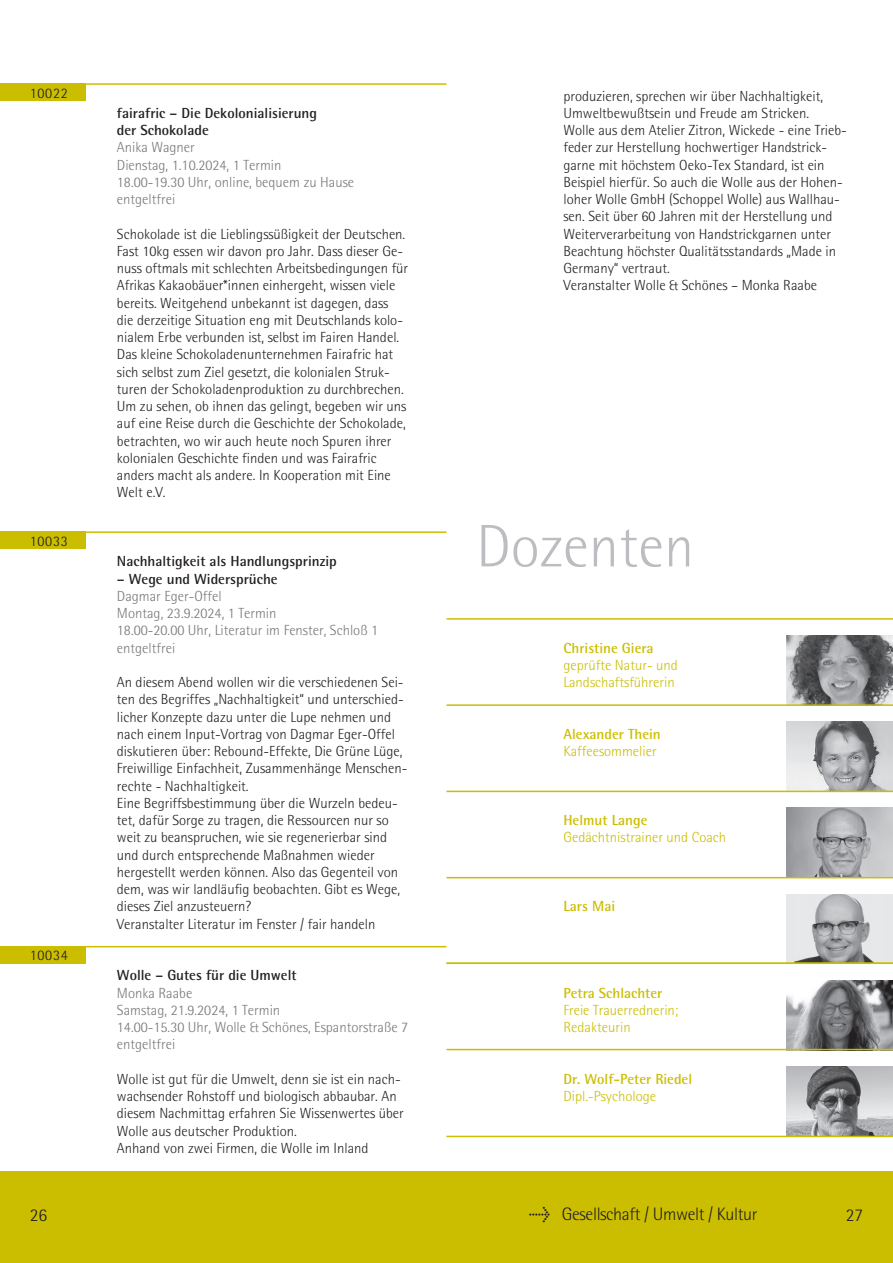
<style>
.page{position:relative;width:893px;height:1263px;background:#fff}
.page>*{position:absolute;margin:0;border:0;box-sizing:border-box;transform-origin:0 0}
.Überschrift_groß_links{font:300 60px "Rotis Semi Sans";color:#bcbdc0}
.t1{font:300 18px "Rotis Semi Sans";letter-spacing:-.02em;color:#231f20}
.Text{font:300 14.7px/17.2px "Rotis Semi Sans";color:#231f20}
.Dozent_und_Datum{font:300 14.7px "Rotis Semi Sans";color:#76787b}
.Fließtext_fett{font:700 14.7px "Rotis Semi Sans";color:#231f20}
.Text-2{font:300 14.7px "Rotis Semi Sans";color:#cbbe01}
.Fließtext_fett-2{font:700 14.7px "Rotis Semi Sans";color:#cbbe01}
.Dozent_und_Datum-2{font:300 14.7px "Rotis Semi Sans";color:#cbbe01}
.Zahlen_schwarz{font:300 14.7px "Rotis Semi Sans";letter-spacing:.05em;color:#231f20}
.s1{font-family:"Meta Plus";font-weight:400}
</style>
<div class="page">
<img style="left:787px;top:808px;width:106px;height:69px">
<img style="left:787px;top:635px;width:106px;height:69px">
<img style="left:787px;top:722px;width:106px;height:69px">
<img style="left:787px;top:1066px;width:106px;height:70px">
<img style="left:787px;top:980px;width:106px;height:69px">
<div style="left:787px;top:894px;width:106px;height:69px;background:#e6e7e9"></div>
<img style="left:795px;top:894px;width:78px;height:68px">
<div style="left:0;top:83px;width:85px;height:18px;background:#cbbe01"></div>
<hr style="left:85px;top:83px;width:361px;height:2px;background:#cbbe01">
<div style="left:0;top:531px;width:85px;height:18px;background:#cbbe01"></div>
<hr style="left:85px;top:531px;width:361px;height:2px;background:#cbbe01">
<div style="left:0;top:946px;width:85px;height:17px;background:#cbbe01"></div>
<hr style="left:85px;top:946px;width:361px;height:1px;background:#cbbe01">
<hr style="left:446px;top:704px;width:447px;height:2px;background:#cbbe01">
<hr style="left:446px;top:791px;width:447px;height:1px;background:#cbbe01">
<hr style="left:446px;top:877px;width:447px;height:1px;background:#cbbe01">
<hr style="left:446px;top:618px;width:447px;height:2px;background:#cbbe01">
<hr style="left:446px;top:962px;width:447px;height:2px;background:#cbbe01">
<hr style="left:446px;top:1049px;width:447px;height:1px;background:#cbbe01">
<hr style="left:446px;top:1136px;width:447px;height:1px;background:#cbbe01">
<div style="left:0;top:1172px;width:446px;height:91px;background:#cbbe01"></div>
<div style="left:446px;top:1172px;width:447px;height:91px;background:#cbbe01"></div>
<p class="Zahlen_schwarz" style="left:30px;top:84px;width:40px">10022</p>
<p class="Zahlen_schwarz" style="left:30px;top:533px;width:40px">10033</p>
<p class="Zahlen_schwarz" style="left:30px;top:947px;width:40px">10034</p>
<p class="Fließtext_fett" style="left:117px;top:104px;width:202px">fairafric – Die Dekolonialisierung</p>
<p class="Fließtext_fett" style="left:117px;top:121px;width:93px">der Schokolade</p>
<p class="Dozent_und_Datum" style="left:117px;top:139px;width:79px">Anika Wagner</p>
<p class="Dozent_und_Datum" style="left:117px;top:156px;width:166px">Dienstag, 1.10.2024, 1 Termin</p>
<p class="Dozent_und_Datum" style="left:117px;top:173px;width:239px">18.00-19.30 Uhr, online, bequem zu Hause</p>
<p class="Dozent_und_Datum" style="left:117px;top:191px;width:60px">entgeltfrei</p>
<p class="Text" style="left:117px;top:225px;width:293px">Schokolade ist die Lieblingssüßigkeit der Deutschen.<br>Fast 10kg essen wir davon pro Jahr. Dass dieser Ge&shy;nuss oftmals mit schlechten Arbeitsbedingungen für Afrikas Kakaobäuer*innen einhergeht, wissen viele bereits. Weitgehend unbekannt ist dagegen, dass die derzeitige Situation eng mit Deutschlands kolo&shy;nialem Erbe verbunden ist, selbst im Fairen Handel.<br>Das kleine Schokoladenunternehmen Fairafric hat sich selbst zum Ziel gesetzt, die kolonialen Struk&shy;turen der Schokoladenproduktion zu durchbrechen.<br>Um zu sehen, ob ihnen das gelingt, begeben wir uns auf eine Reise durch die Geschichte der Schokolade, betrachten, wo wir auch heute noch Spuren ihrer kolonialen Geschichte finden und was Fairafric anders macht als andere. In Kooperation mit Eine Welt e.V.</p>
<p class="Fließtext_fett" style="left:117px;top:552px;width:221px">Nachhaltigkeit als Handlungsprinzip</p>
<p class="Fließtext_fett" style="left:117px;top:570px;width:162px">– Wege und Widersprüche</p>
<p class="Dozent_und_Datum" style="left:117px;top:587px;width:106px">Dagmar Eger-Offel</p>
<p class="Dozent_und_Datum" style="left:117px;top:605px;width:161px">Montag, 23.9.2024, 1 Termin</p>
<p class="Dozent_und_Datum" style="left:117px;top:622px;width:263px">18.00-20.00 Uhr, Literatur im Fenster, Schloß 1</p>
<p class="Dozent_und_Datum" style="left:117px;top:639px;width:60px">entgeltfrei</p>
<p class="Text" style="left:117px;top:673px;width:292px">An diesem Abend wollen wir die verschiedenen Sei&shy;ten des Begriffes „Nachhaltigkeit“ und unterschied&shy;licher Konzepte dazu unter die Lupe nehmen und nach einem Input-Vortrag von Dagmar Eger-Offel diskutieren über: Rebound-Effekte, Die Grüne Lüge, Freiwillige Einfachheit, Zusammenhänge Menschen&shy;rechte - Nachhaltigkeit.</p>
<p class="Text" style="left:117px;top:794px;width:285px">Eine Begriffsbestimmung über die Wurzeln bedeu&shy;tet, dafür Sorge zu tragen, die Ressourcen nur so weit zu beanspruchen, wie sie regenerierbar sind und durch entsprechende Maßnahmen wieder hergestellt werden können. Also das Gegenteil von dem, was wir landläufig beobachten. Gibt es Wege, dieses Ziel anzusteuern?</p>
<p class="Text" style="left:117px;top:915px;width:260px">Veranstalter Literatur im Fenster / fair handeln</p>
<p class="Fließtext_fett" style="left:117px;top:966px;width:181px">Wolle – Gutes für die Umwelt</p>
<p class="Dozent_und_Datum" style="left:117px;top:984px;width:77px">Monka Raabe</p>
<p class="Dozent_und_Datum" style="left:117px;top:1001px;width:165px">Samstag, 21.9.2024, 1 Termin</p>
<p class="Dozent_und_Datum" style="left:117px;top:1019px;width:293px">14.00-15.30 Uhr, Wolle &amp; Schönes, Espantorstraße 7</p>
<p class="Dozent_und_Datum" style="left:117px;top:1036px;width:60px">entgeltfrei</p>
<p class="Text" style="left:117px;top:1070px;width:288px">Wolle ist gut für die Umwelt, denn sie ist ein nach&shy;wachsender Rohstoff und biologisch abbaubar. An diesem Nachmittag erfahren Sie Wissenwertes über Wolle aus deutscher Produktion.</p>
<p class="Text" style="left:117px;top:1139px;width:253px">Anhand von zwei Firmen, die Wolle im Inland</p>
<p class="Text" style="left:563px;top:87px;width:261px">produzieren, sprechen wir über Nachhaltigkeit,<br>Umweltbewußtsein und Freude am Stricken.</p>
<p class="Text" style="left:563px;top:121px;width:285px">Wolle aus dem Atelier Zitron, Wickede - eine Trieb&shy;feder zur Herstellung hochwertiger Handstrick&shy;garne mit höchstem Oeko-Tex Standard, ist ein Beispiel hierfür. So auch die Wolle aus der Hohen&shy;loher Wolle GmbH (Schoppel Wolle) aus Wallhau&shy;sen. Seit über 60 Jahren mit der Herstellung und Weiterverarbeitung von Handstrickgarnen unter Beachtung höchster Qualitätsstandards „Made in Germany“ vertraut.</p>
<p class="Text" style="left:563px;top:277px;width:255px">Veranstalter Wolle &amp; Schönes – Monka Raabe</p>
<p class="Überschrift_groß_links" style="left:476px;top:512px;width:219px">Dozenten</p>
<p class="Fließtext_fett-2" style="left:563px;top:639px;width:92px">Christine Giera</p>
<p class="Text-2" style="left:563px;top:656px;width:116px">geprüfte Natur- und</p>
<p class="Text-2" style="left:563px;top:674px;width:113px">Landschaftsführerin</p>
<p class="Fließtext_fett-2" style="left:563px;top:725px;width:99px">Alexander Thein</p>
<p class="Text-2" style="left:563px;top:743px;width:95px">Kaffeesommelier</p>
<p class="Fließtext_fett-2" style="left:563px;top:811px;width:86px">Helmut Lange</p>
<p class="Text-2" style="left:563px;top:829px;width:164px">Gedächtnistrainer und Coach</p>
<p class="Fließtext_fett-2" style="left:563px;top:897px;width:53px">Lars Mai</p>
<p class="Fließtext_fett-2" style="left:563px;top:984px;width:100px">Petra Schlachter</p>
<p class="Dozent_und_Datum-2" style="left:563px;top:1001px;width:117px">Freie Trauerrednerin;</p>
<p class="Dozent_und_Datum-2" style="left:563px;top:1019px;width:69px">Redakteurin</p>
<p class="Fließtext_fett-2" style="left:563px;top:1070px;width:130px">Dr. Wolf-Peter Riedel</p>
<p class="Text-2" style="left:563px;top:1088px;width:94px">Dipl.-Psychologe</p>
<p class="t1" style="left:30px;top:1204px;width:19px">26</p>
<p class="t1" style="left:529px;top:1204px;width:230px"><span class="s1">&gt;</span> Gesellschaft / Umwelt / Kultur</p>
<p class="t1" style="left:846px;top:1204px;width:19px">27</p>
</div>
